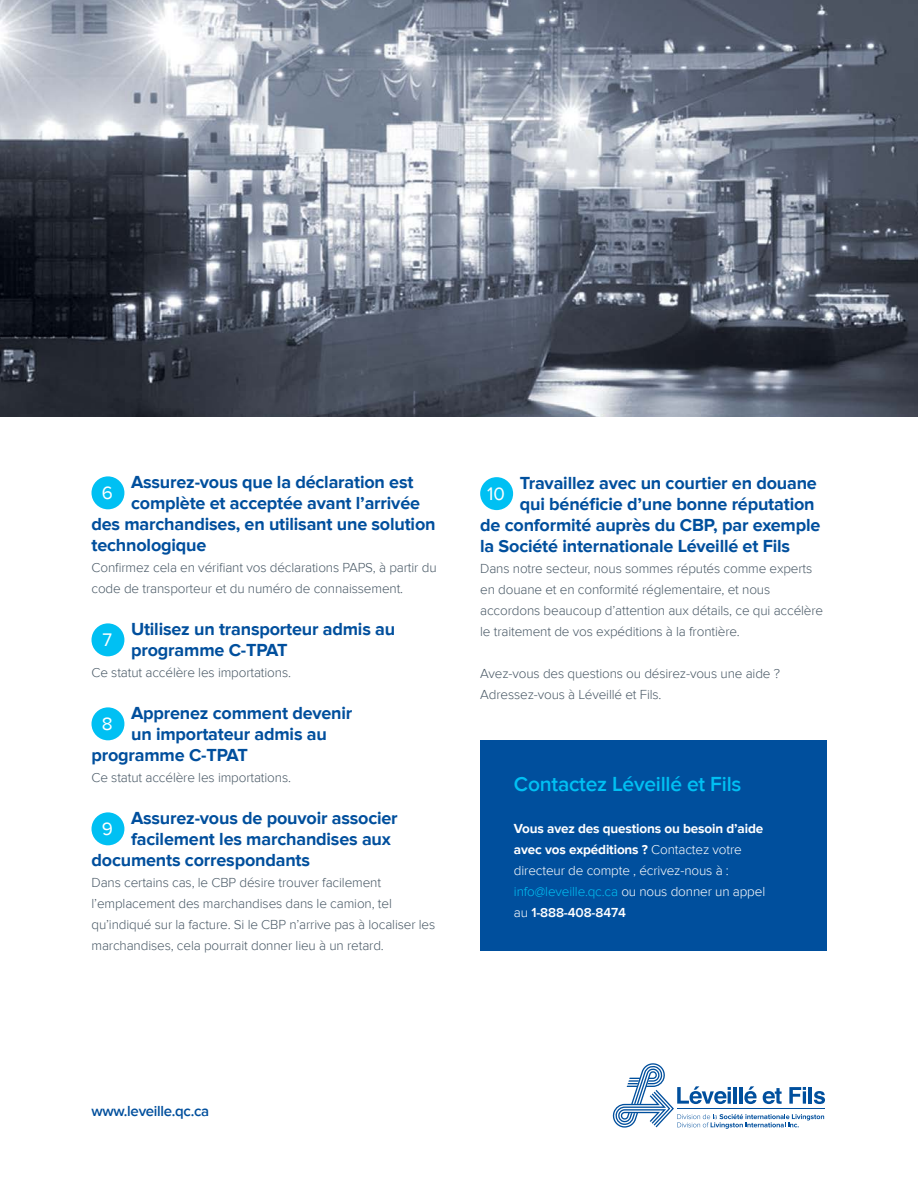
<style>
.page{position:relative;width:918px;height:1188px;background:#fff}
.page>*{position:absolute;margin:0;border:0;box-sizing:border-box;transform-origin:0 0}
.t1{font:600 21px "Proxima Nova";letter-spacing:-.01em;color:#00c0f3}
.t2{font:18.75px "Proxima Nova";color:#fff}
.t3{font:700 18px/21px "Proxima Nova";letter-spacing:-.01em;color:#004f9d}
.t4{font:600 15px "Proxima Nova";letter-spacing:-.02em;color:#004f9d}
.t5{font:300 13.5px/21px "Proxima Nova";letter-spacing:-.01em;color:#485865}
.t6{font:300 13.5px/21px "Proxima Nova";letter-spacing:-.01em;color:#fff}
.s1{font-weight:700}
.s2{color:#00c0f3}
.s3{font-weight:600}
</style>
<div class="page">
<svg style="left:612px;top:1063px;width:213px;height:66px"></svg>
<hr style="left:677px;top:1108px;width:148px;height:1px;background:#004f9d">
<div style="left:480px;top:477px;width:33px;height:33px;background:#00c0f3;border-radius:50%"></div>
<div style="left:91px;top:476px;width:33px;height:33px;background:#00c0f3;border-radius:50%"></div>
<div style="left:91px;top:623px;width:33px;height:33px;background:#00c0f3;border-radius:50%"></div>
<div style="left:91px;top:707px;width:33px;height:33px;background:#00c0f3;border-radius:50%"></div>
<div style="left:91px;top:812px;width:33px;height:33px;background:#00c0f3;border-radius:50%"></div>
<img style="left:0;top:0;width:918px;height:417px">
<div style="left:480px;top:740px;width:347px;height:210px;background:#004f9d"></div>
<h3 class="t3" style="left:131px;top:472px;width:284px">Assurez-vous que la déclaration est</h3>
<h3 class="t3" style="left:131px;top:493px;width:290px">complète et acceptée avant l’arrivée</h3>
<h3 class="t3" style="left:91px;top:514px;width:346px">des marchandises, en utilisant une solution</h3>
<h3 class="t3" style="left:91px;top:535px;width:116px">technologique</h3>
<p class="t5" style="left:91px;top:558px;width:347px">Confirmez cela en vérifiant vos déclarations PAPS, à partir du code de transporteur et du numéro de connaissement.</p>
<h2 class="t2" style="left:102px;top:629px;width:11px">7</h2>
<h3 class="t3" style="left:131px;top:619px;width:266px">Utilisez un transporteur admis au programme C-TPAT</h3>
<p class="t5" style="left:91px;top:663px;width:201px">Ce statut accélère les importations.</p>
<h2 class="t2" style="left:102px;top:713px;width:12px">8</h2>
<h2 class="t2" style="left:102px;top:482px;width:13px">6</h2>
<h3 class="t3" style="left:131px;top:703px;width:223px">Apprenez comment devenir</h3>
<h3 class="t3" style="left:131px;top:724px;width:197px">un importateur admis au</h3>
<h3 class="t3" style="left:91px;top:745px;width:158px">programme C-TPAT</h3>
<p class="t5" style="left:91px;top:768px;width:201px">Ce statut accélère les importations.</p>
<h2 class="t2" style="left:102px;top:818px;width:13px">9</h2>
<h3 class="t3" style="left:131px;top:808px;width:268px">Assurez-vous de pouvoir associer</h3>
<h3 class="t3" style="left:131px;top:829px;width:261px">facilement les marchandises aux</h3>
<h3 class="t3" style="left:91px;top:850px;width:220px">documents correspondants</h3>
<p class="t5" style="left:91px;top:873px;width:345px">Dans certains cas, le CBP désire trouver facilement l’emplacement des marchandises dans le camion, tel qu’indiqué sur la facture. Si le CBP n’arrive pas à localiser les marchandises, cela pourrait donner lieu à un retard.</p>
<h3 class="t3" style="left:520px;top:473px;width:299px">Travaillez avec un courtier en douane</h3>
<h3 class="t3" style="left:520px;top:494px;width:296px">qui bénéficie d’une bonne réputation</h3>
<h3 class="t3" style="left:480px;top:515px;width:342px">de conformité auprès du CBP, par exemple</h3>
<h3 class="t3" style="left:480px;top:536px;width:311px">la Société internationale Léveillé et Fils</h3>
<p class="t5" style="left:480px;top:558px;width:345px">Dans notre secteur, nous sommes réputés comme experts en douane et en conformité réglementaire, et nous accordons beaucoup d’attention aux détails, ce qui accélère le traitement de vos expéditions à la frontière.</p>
<p class="t5" style="left:480px;top:663px;width:301px">Avez-vous des questions ou désirez-vous une aide ?<br>Adressez-vous à Léveillé et Fils.</p>
<h2 class="t2" style="left:487px;top:483px;width:19px">10</h2>
<h1 class="t1" style="left:514px;top:772px;width:229px">Contactez Léveillé et Fils</h1>
<p class="t6" style="left:514px;top:818px;width:253px"><span class="s1">Vous avez des questions ou besoin d’aide avec vos expéditions ?</span> Contactez votre directeur de compte , écrivez-nous à : <span class="s2">info@leveille.qc.ca</span> ou nous donner un appel au <span class="s3">1-888-408-8474</span></p>
<p class="t4" style="left:91px;top:1102px;width:119px">www.leveille.qc.ca</p>
</div>
